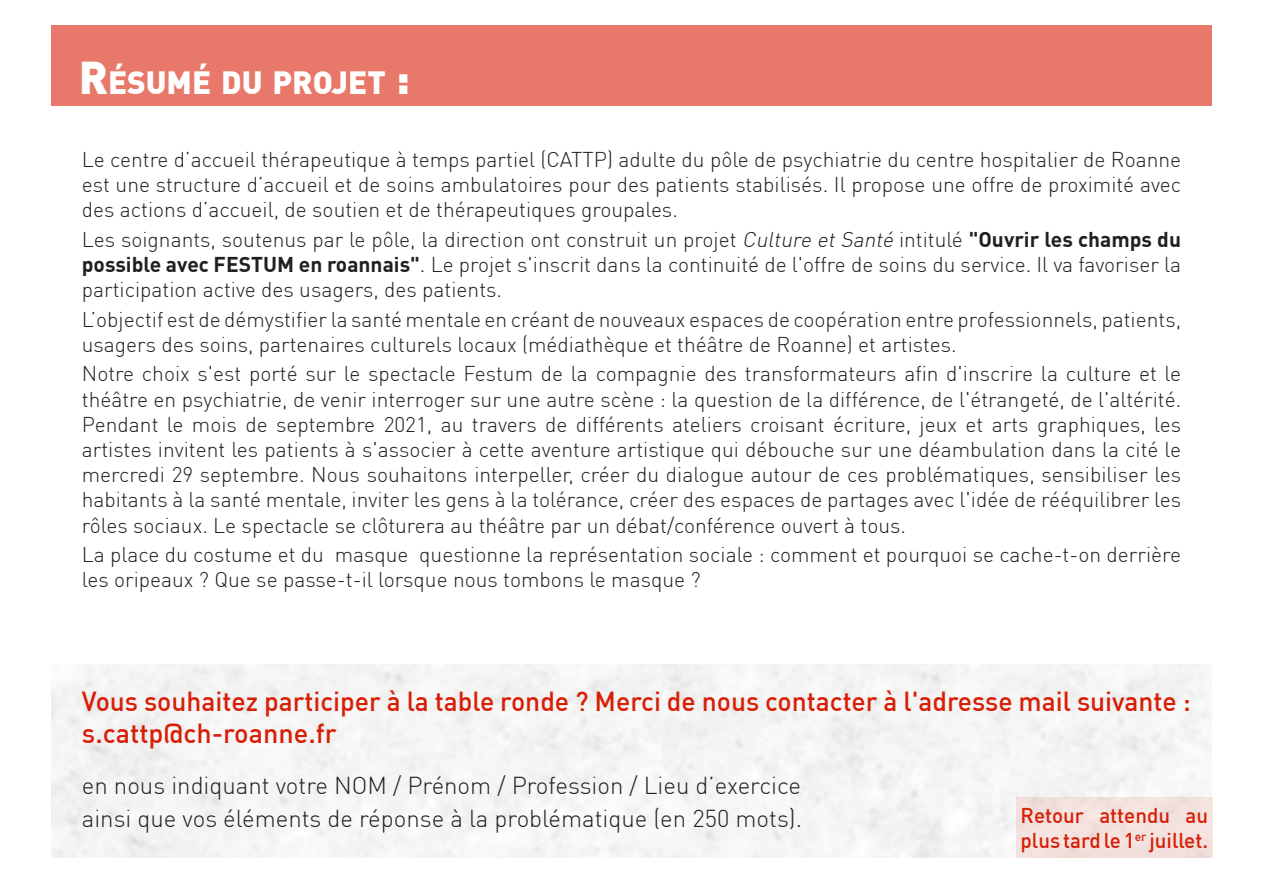
<style>
.page{position:relative;width:1263px;height:893px;background:#fff}
.page>*{position:absolute;margin:0;border:0;box-sizing:border-box;transform-origin:0 0}
.t1{font:900 31.5px "DIN Pro";color:#fff}
.t2{font:500 27px/32.4px "DIN Pro";color:#d81e05}
.t3{font:300 24px "DIN Pro";color:#231f20}
.t4{font:300 21px/25.2px "DIN Pro";color:#231f20;text-align:justify}
.t5{font:500 21px/25.2px "DIN Pro";color:#d81e05}
.s1{font-size:45px}
.s2{font-style:italic}
.s3{font-weight:700}
</style>
<div class="page">
<div style="left:51px;top:26px;width:1161px;height:80px;background:#e87869"></div>
<div style="left:1016px;top:797px;width:196px;height:61px;background:#f3e1df"></div>
<p class="t1" style="left:79px;top:61px;width:333px"><span class="s1">R</span>ÉSUMÉ DU PROJET <span class="s1">:</span></p>
<p class="t4" style="left:82px;top:147px;width:1101px">Le centre d’accueil thérapeutique à temps partiel (CATTP) adulte du pôle de psychiatrie du centre hospitalier de Roanne est une structure d’accueil et de soins ambulatoires pour des patients stabilisés. Il propose une offre de proximité avec des actions d’accueil, de soutien et de thérapeutiques groupales.</p>
<p class="t4" style="left:82px;top:226px;width:1101px">Les soignants, soutenus par le pôle, la direction ont construit un projet <span class="s2">Culture et Santé</span> intitulé <span class="s3">"Ouvrir les champs du possible avec FESTUM en roannais"</span>. Le projet s'inscrit dans la continuité de l'offre de soins du service. Il va favoriser la participation active des usagers, des patients.</p>
<p class="t4" style="left:82px;top:306px;width:1101px">L’objectif est de démystifier la santé mentale en créant de nouveaux espaces de coopération entre professionnels, patients, usagers des soins, partenaires culturels locaux (médiathèque et théâtre de Roanne) et artistes.</p>
<p class="t4" style="left:82px;top:361px;width:1101px">Notre choix s'est porté sur le spectacle Festum de la compagnie des transformateurs afin d'inscrire la culture et le théâtre en psychiatrie, de venir interroger sur une autre scène : la question de la différence, de l'étrangeté, de l'altérité.<br>Pendant le mois de septembre 2021, au travers de différents ateliers croisant écriture, jeux et arts graphiques, les artistes invitent les patients à s'associer à cette aventure artistique qui débouche sur une déambulation dans la cité le mercredi 29 septembre. Nous souhaitons interpeller, créer du dialogue autour de ces problématiques, sensibiliser les habitants à la santé mentale, inviter les gens à la tolérance, créer des espaces de partages avec l'idée de rééquilibrer les rôles sociaux. Le spectacle se clôturera au théâtre par un débat/conférence ouvert à tous.</p>
<p class="t4" style="left:82px;top:542px;width:1101px">La place du costume et du masque questionne la représentation sociale : comment et pourquoi se cache-t-on derrière les oripeaux ? Que se passe-t-il lorsque nous tombons le masque ?</p>
<p class="t2" style="left:82px;top:684px;width:1110px">Vous souhaitez participer à la table ronde ? Merci de nous contacter à l'adresse mail suivante : s.cattp@ch-roanne.fr</p>
<p class="t3" style="left:82px;top:770px;width:721px">en nous indiquant votre NOM / Prénom / Profession / Lieu d’exercice</p>
<p class="t3" style="left:82px;top:803px;width:722px">ainsi que vos éléments de réponse à la problématique (en 250 mots).</p>
<p class="t5" style="left:1020px;top:802px;width:189px">Retour attendu au plus tard le 1<sup>er</sup> juillet.</p>
</div>
